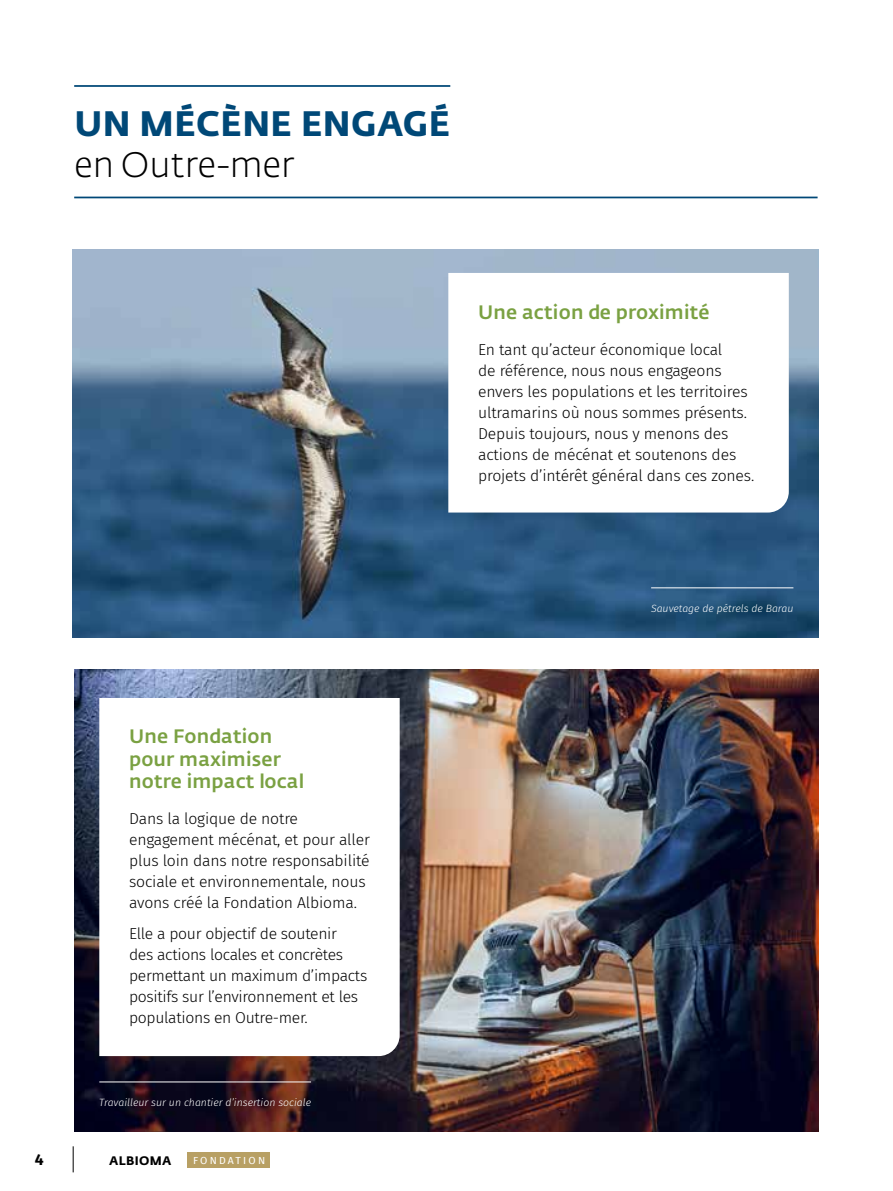
<style>
.page{position:relative;width:893px;height:1191px;background:#fff}
.page>*{position:absolute;margin:0;border:0;box-sizing:border-box;transform-origin:0 0}
.t1{font:700 35px "Fedra Sans Pro";letter-spacing:.01em;color:#004877}
.t2{font:300 35px "Fedra Sans Pro";color:#000}
.t3{font:500 19.25px/22.8px "Fedra Sans Pro";letter-spacing:.01em;color:#7aa142}
.t4{font:300 15.75px/21px "Fira Sans";letter-spacing:-.01em;color:#000}
.t5{font:700 15.75px "Fira Sans";color:#000}
.t6{font:700 12.25px "Fedra Sans Pro";letter-spacing:.03em;color:#000}
.t7{font:italic 300 10.5px "Fira Sans";color:#fff}
.t8{font:9.97px "Fira Sans";letter-spacing:.21em;color:#fff;scale:1.05 1}
</style>
<div class="page">
<svg style="left:73px;top:1146px;width:1px;height:26px"></svg>
<div style="left:187px;top:1151px;width:83px;height:16px;background:#b8a064"></div>
<hr style="left:74px;top:85px;width:376px;height:2px;background:#004877">
<hr style="left:74px;top:197px;width:744px;height:1px;background:#004877">
<img style="left:73px;top:249px;width:746px;height:388px">
<img style="left:74px;top:670px;width:745px;height:461px">
<hr style="left:99px;top:1081px;width:212px;height:1px;background:#fff">
<hr style="left:651px;top:587px;width:142px;height:1px;background:#fff">
<svg style="left:99px;top:698px;width:301px;height:358px"></svg>
<svg style="left:448px;top:273px;width:341px;height:239px"></svg>
<h1 class="t1" style="left:74px;top:102px;width:377px">UN MÉCÈNE ENGAGÉ</h1>
<h1 class="t2" style="left:74px;top:143px;width:222px">en Outre-mer</h1>
<p class="t3" style="left:129px;top:724px;width:177px">Une Fondation pour maximiser notre impact local</p>
<p class="t4" style="left:129px;top:808px;width:242px">Dans la logique de notre engagement mécénat, et pour aller plus loin dans notre responsabilité sociale et environnementale, nous avons créé la Fondation Albioma.</p>
<p class="t4" style="left:129px;top:923px;width:240px">Elle a pour objectif de soutenir<br>des actions locales et concrètes permettant un maximum d’impacts positifs sur l’environnement et les populations en Outre-mer.</p>
<p class="t7" style="left:99px;top:1095px;width:213px">Travailleur sur un chantier d’insertion sociale</p>
<p class="t5" style="left:35px;top:1145px;width:10px">4</p>
<p class="t6" style="left:109px;top:1152px;width:64px">ALBIOMA</p>
<p class="t8" style="left:193px;top:1152px;width:70px">FONDATION</p>
<p class="t3" style="left:478px;top:301px;width:233px">Une action de proximité</p>
<p class="t4" style="left:478px;top:339px;width:278px">En tant qu’acteur économique local<br>de référence, nous nous engageons envers les populations et les territoires ultramarins où nous sommes présents.<br>Depuis toujours, nous y menons des actions de mécénat et soutenons des projets d’intérêt général dans ces zones.</p>
<p class="t7" style="left:651px;top:601px;width:144px">Sauvetage de pétrels de Barau</p>
</div>
